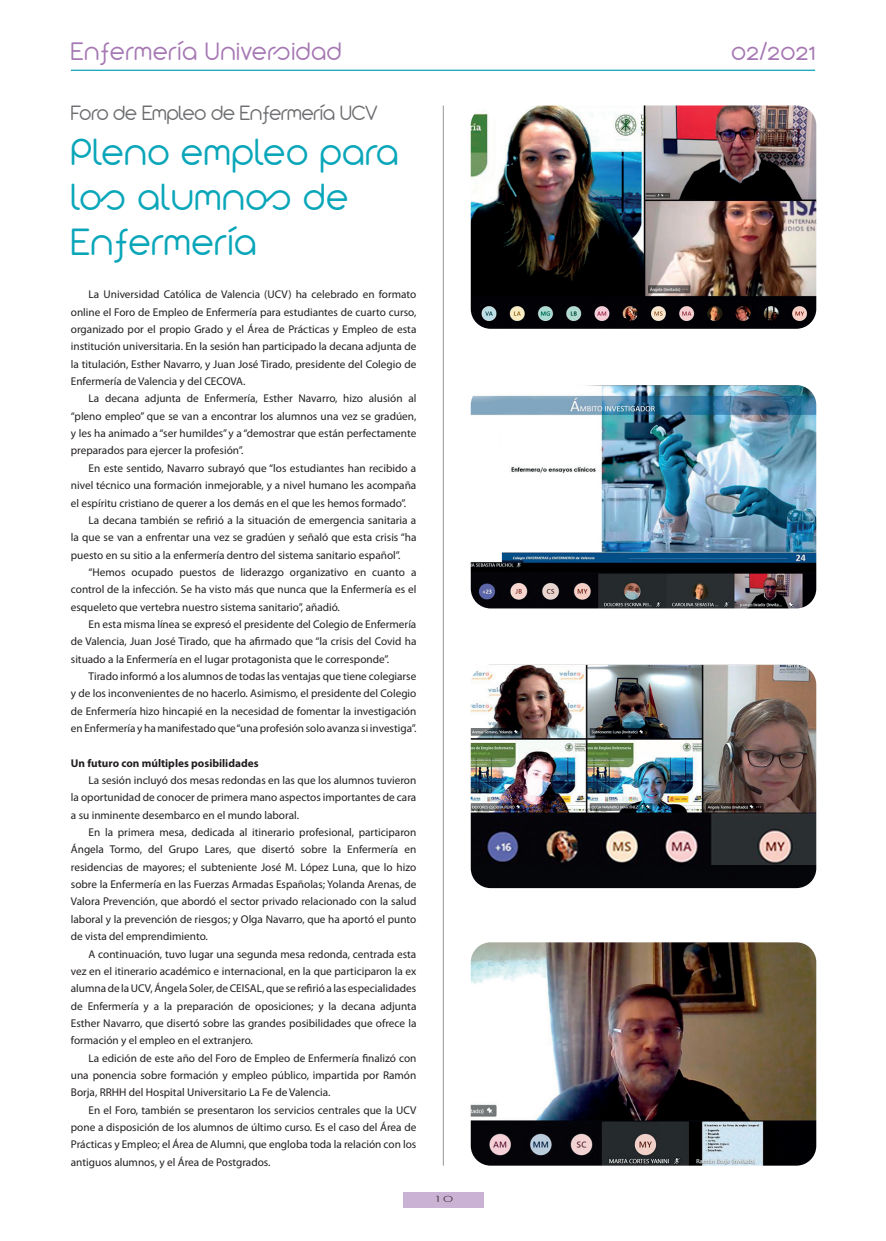
<style>
.page{position:relative;width:886px;height:1241px;background:#fff}
.page>*{position:absolute;margin:0;border:0;box-sizing:border-box;transform-origin:0 0}
.t1{font:300 41.25px "Arista 2.0 Alternate";letter-spacing:.03em;color:#09a6b9}
.t2{font:300 27.5px "Arista 2.0 Alternate";letter-spacing:.04em;color:#a577b3}
.t3{font:300 22.5px "Arista 2.0 Alternate";color:#6c6d70}
.t4{font:11.25px/17.4px "Myriad Pro";color:#231f20;text-align:justify}
.t5{font:700 11.25px "Myriad Pro";color:#231f20}
.t6{font:300 8.12px "Futura";color:#231f20;scale:2 1}
</style>
<div class="page">
<hr style="left:71px;top:70px;width:744px;height:1px;background:#09a6b9">
<div style="left:403px;top:1192px;width:80px;height:15px;background:#cab2d5"></div>
<hr style="left:443px;top:105px;width:1px;height:1060px;background:#939598">
<img style="left:471px;top:105px;width:345px;height:224px">
<img style="left:471px;top:385px;width:345px;height:223px">
<img style="left:471px;top:664px;width:345px;height:224px">
<img style="left:471px;top:942px;width:345px;height:223px">
<p class="t2" style="left:71px;top:35px;width:272px">Enfermería Universidad</p>
<p class="t2" style="left:731px;top:35px;width:85px">02/2021</p>
<p class="t3" style="left:71px;top:100px;width:308px">Foro de Empleo de Enfermería UCV</p>
<p class="t1" style="left:71px;top:128px;width:329px">Pleno empleo para</p>
<p class="t1" style="left:71px;top:173px;width:278px">los alumnos de</p>
<p class="t1" style="left:71px;top:218px;width:187px">Enfermería</p>
<p class="t4" style="left:71px;top:286px;width:347px;text-indent:18px">La Universidad Católica de Valencia (UCV) ha celebrado en formato online el Foro de Empleo de Enfermería para estudiantes de cuarto curso, organizado por el propio Grado y el Área de Prácticas y Empleo de esta institución universitaria. En la sesión han participado la decana adjunta de la titulación, Esther Navarro, y Juan José Tirado, presidente del Colegio de Enfermería de Valencia y del CECOVA.</p>
<p class="t4" style="left:71px;top:390px;width:347px;text-indent:18px">La decana adjunta de Enfermería, Esther Navarro, hizo alusión al “pleno empleo” que se van a encontrar los alumnos una vez se gradúen, y les ha animado a “ser humildes” y a “demostrar que están perfectamente preparados para ejercer la profesión”.</p>
<p class="t4" style="left:71px;top:459px;width:347px;text-indent:18px">En este sentido, Navarro subrayó que “los estudiantes han recibido a nivel técnico una formación inmejorable, y a nivel humano les acompaña el espíritu cristiano de querer a los demás en el que les hemos formado”.</p>
<p class="t4" style="left:71px;top:511px;width:347px;text-indent:18px">La decana también se refirió a la situación de emergencia sanitaria a la que se van a enfrentar una vez se gradúen y señaló que esta crisis “ha puesto en su sitio a la enfermería dentro del sistema sanitario español”.</p>
<p class="t4" style="left:71px;top:563px;width:347px;text-indent:18px">“Hemos ocupado puestos de liderazgo organizativo en cuanto a control de la infección. Se ha visto más que nunca que la Enfermería es el esqueleto que vertebra nuestro sistema sanitario”, añadió.</p>
<p class="t4" style="left:71px;top:615px;width:347px;text-indent:18px">En esta misma línea se expresó el presidente del Colegio de Enfermería de Valencia, Juan José Tirado, que ha afirmado que “la crisis del Covid ha situado a la Enfermería en el lugar protagonista que le corresponde”.</p>
<p class="t4" style="left:71px;top:667px;width:347px;text-indent:18px">Tirado informó a los alumnos de todas las ventajas que tiene colegiarse y de los inconvenientes de no hacerlo. Asimismo, el presidente del Colegio de Enfermería hizo hincapié en la necesidad de fomentar la investigación en Enfermería y ha manifestado que “una profesión solo avanza si investiga”.</p>
<p class="t5" style="left:71px;top:756px;width:189px">Un futuro con múltiples posibilidades</p>
<p class="t4" style="left:71px;top:771px;width:347px;text-indent:18px">La sesión incluyó dos mesas redondas en las que los alumnos tuvieron la oportunidad de conocer de primera mano aspectos importantes de cara a su inminente desembarco en el mundo laboral.</p>
<p class="t4" style="left:71px;top:823px;width:347px;text-indent:18px">En la primera mesa, dedicada al itinerario profesional, participaron Ángela Tormo, del Grupo Lares, que disertó sobre la Enfermería en residencias de mayores; el subteniente José M. López Luna, que lo hizo sobre la Enfermería en las Fuerzas Armadas Españolas; Yolanda Arenas, de Valora Prevención, que abordó el sector privado relacionado con la salud laboral y la prevención de riesgos; y Olga Navarro, que ha aportó el punto de vista del emprendimiento.</p>
<p class="t4" style="left:71px;top:945px;width:347px;text-indent:18px">A continuación, tuvo lugar una segunda mesa redonda, centrada esta vez en el itinerario académico e internacional, en la que participaron la ex alumna de la UCV, Ángela Soler, de CEISAL, que se refirió a las especialidades de Enfermería y a la preparación de oposiciones; y la decana adjunta Esther Navarro, que disertó sobre las grandes posibilidades que ofrece la formación y el empleo en el extranjero.</p>
<p class="t4" style="left:71px;top:1049px;width:347px;text-indent:18px">La edición de este año del Foro de Empleo de Enfermería finalizó con una ponencia sobre formación y empleo público, impartida por Ramón Borja, RRHH del Hospital Universitario La Fe de Valencia.</p>
<p class="t4" style="left:71px;top:1101px;width:347px;text-indent:18px">En el Foro, también se presentaron los servicios centrales que la UCV pone a disposición de los alumnos de último curso. Es el caso del Área de Prácticas y Empleo; el Área de Alumni, que engloba toda la relación con los antiguos alumnos, y el Área de Postgrados.</p>
<p class="t6" style="left:433px;top:1193px;width:12px">10</p>
</div>
